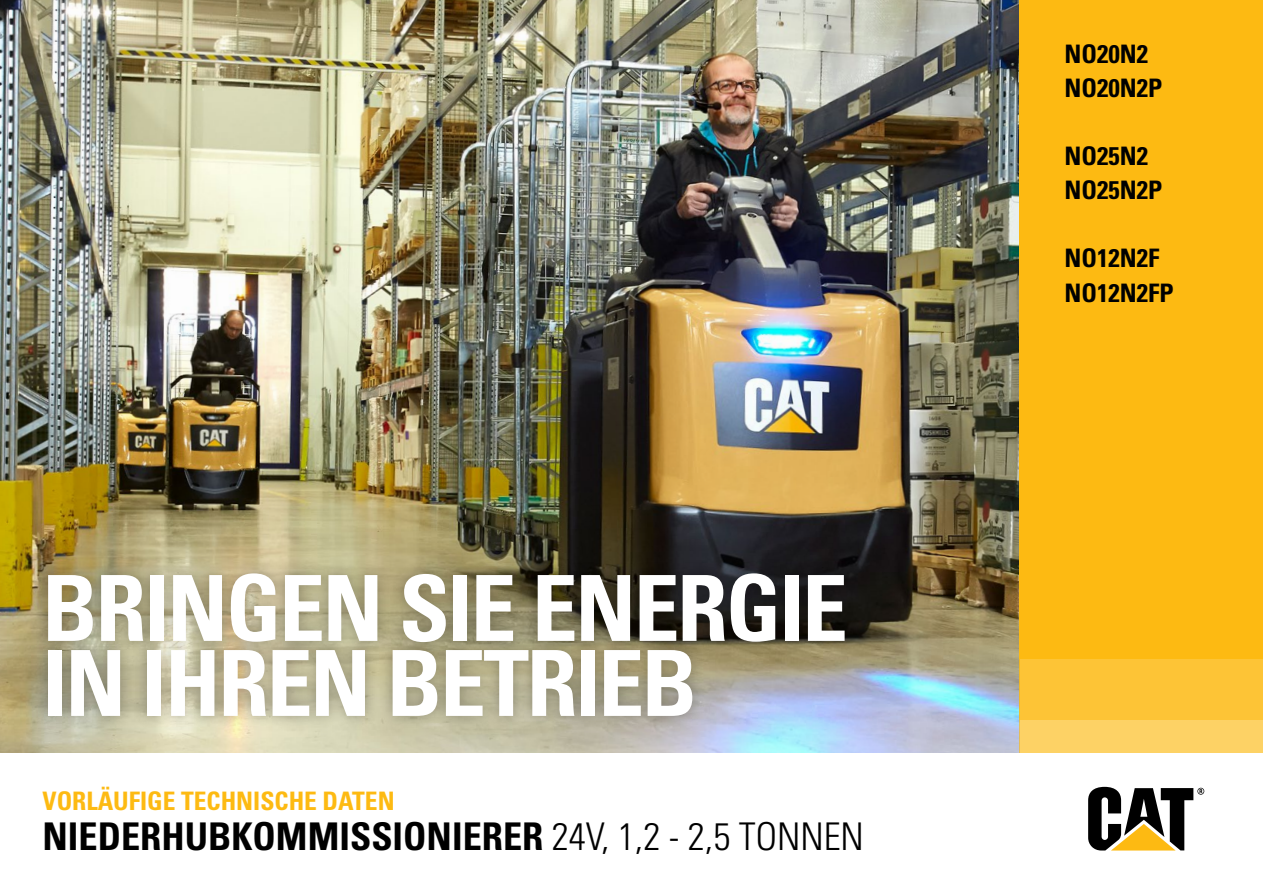
<style>
.page{position:relative;width:1263px;height:893px;background:#fff}
.page>*{position:absolute;margin:0;border:0;box-sizing:border-box;transform-origin:0 0}
.t1{font:91.2px/75px "Univers LTCYR 67 Bold Cond";letter-spacing:-.025em;color:#fff}
.t2{font:38.25px "Univers LTCYR 67 Bold Cond";color:#000}
.t3{font:25.5px/33.9px "Univers LTCYR 67 Bold Cond";color:#000}
.t4{font:25.5px "Univers LTCYR 67 Bold Cond";color:#fdba12}
.s1{font-family:"Univers LTCYR 47 Light Cond"}
</style>
<div class="page">
<img style="left:0;top:0;width:1019px;height:753px">
<svg style="left:1088px;top:787px;width:116px;height:63px"></svg>
<div style="left:1019px;top:0;width:244px;height:658px;background:#fdba12"></div>
<div style="left:1019px;top:658px;width:244px;height:62px;background:#fdc436"></div>
<div style="left:1019px;top:720px;width:244px;height:33px;background:#fdd265"></div>
<div style="left:34px;top:560px;width:825px;height:170px;background:#000;opacity:.3"></div>
<h1 class="t1" style="left:42px;top:569px;width:807px">BRINGEN SIE ENERGIE<br>IN IHREN BETRIEB</h1>
<p class="t4" style="left:43px;top:785px;width:354px">VORLÄUFIGE TECHNISCHE DATEN</p>
<h2 class="t2" style="left:43px;top:813px;width:823px">NIEDERHUBKOMMISSIONIERER <span class="s1">24V, 1,2 - 2,5 TONNEN</span></h2>
<p class="t3" style="left:1065px;top:36px;width:99px">NO20N2<br>NO20N2P</p>
<p class="t3" style="left:1065px;top:138px;width:99px">NO25N2<br>NO25N2P</p>
<p class="t3" style="left:1065px;top:239px;width:110px;line-height:35.8px">NO12N2F<br>NO12N2FP</p>
</div>
